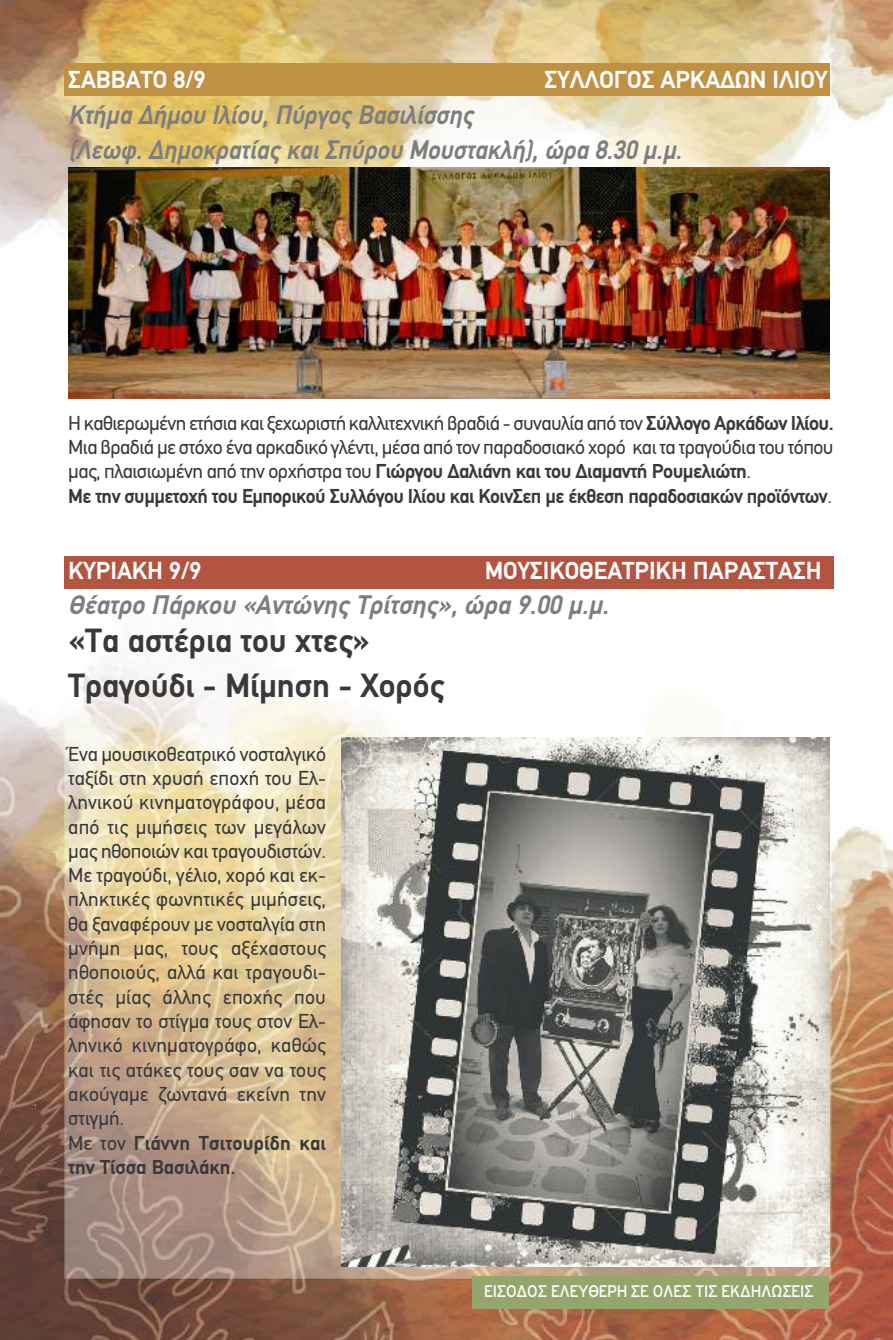
<style>
.page{position:relative;width:893px;height:1340px;background:#fff}
.page>*{position:absolute;margin:0;border:0;box-sizing:border-box;transform-origin:0 0}
.t1{font:700 33.75px/45.4px "PF Din Text";color:#39383a}
.t2{font:italic 700 27px/35.6px "PF Din Text";color:#7e7e7f;scale:.95 1}
.t3{font:italic 700 27px "PF Din Text";color:#7e7e7f}
.t4{font:700 24.75px "PF Din Text";color:#fff}
.t5{font:20.25px/24.3px "PF Din Text";color:#39383a}
.t6{font:20.25px/24.3px "PF Din Text";letter-spacing:-.025em;color:#39383a}
.t7{font:18px "PF Highway Gothic";color:#fff;scale:.9 1}
.s1{font-weight:700}
</style>
<div class="page">
<img style="left:0;top:0;width:893px;height:1339px">
<div style="left:472px;top:1276px;width:357px;height:32px;background:#94a66c"></div>
<div style="left:64px;top:556px;width:770px;height:33px;background:#b2543f"></div>
<div style="left:64px;top:64px;width:765px;height:32px;background:#c09145"></div>
<img style="left:68px;top:167px;width:761px;height:231px">
<img style="left:342px;top:737px;width:487px;height:529px">
<p class="t4" style="left:68px;top:65px;width:139px">ΣΑΒΒΑΤΟ 8/9</p>
<p class="t4" style="left:545px;top:65px;width:284px">ΣΥΛΛΟΓΟΣ ΑΡΚΑΔΩΝ ΙΛΙΟΥ</p>
<h2 class="t2" style="left:68px;top:96px;width:647px">Κτήμα Δήμου Ιλίου, Πύργος Βασιλίσσης<br>(Λεωφ. Δημοκρατίας και Σπύρου Μουστακλή), ώρα 8.30 μ.μ.</h2>
<p class="t6" style="left:68px;top:410px;width:767px">Η καθιερωμένη ετήσια και ξεχωριστή καλλιτεχνική βραδιά - συναυλία από τον <span class="s1">Σύλλογο Αρκάδων Ιλίου.<br></span>Μια βραδιά με στόχο ένα αρκαδικό γλέντι, μέσα από τον παραδοσιακό χορό και τα τραγούδια του τόπου μας, πλαισιωμένη από την ορχήστρα του <span class="s1">Γιώργου Δαλιάνη και του Διαμαντή Ρουμελιώτη</span>.<br><span class="s1">Με την συμμετοχή του Εμπορικού Συλλόγου Ιλίου και ΚοινΣεπ με έκθεση παραδοσιακών προϊόντων</span>.</p>
<p class="t4" style="left:68px;top:556px;width:135px">ΚΥΡΙΑΚΗ 9/9</p>
<p class="t4" style="left:485px;top:556px;width:338px">ΜΟΥΣΙΚΟΘΕΑΤΡΙΚΗ ΠΑΡΑΣΤΑΣΗ</p>
<h2 class="t3" style="left:68px;top:589px;width:542px">Θέατρο Πάρκου «Αντώνης Τρίτσης», ώρα 9.00 μ.μ.</h2>
<h1 class="t1" style="left:68px;top:617px;width:378px">«Τα αστέρια του χτες»<br>Τραγούδι - Μίμηση - Χορός</h1>
<p class="t5" style="left:68px;top:741px;width:259px">Ένα μουσικοθεατρικό νοσταλγικό ταξίδι στη χρυσή εποχή του Ελ&shy;ληνικού κινηματογράφου, μέσα από τις μιμήσεις των μεγάλων μας ηθοποιών και τραγουδιστών.<br>Με τραγούδι, γέλιο, χορό και εκ&shy;πληκτικές φωνητικές μιμήσεις, θα ξαναφέρουν με νοσταλγία στη μνήμη μας, τους αξέχαστους ηθοποιούς, αλλά και τραγουδι&shy;στές μίας άλλης εποχής που άφησαν το στίγμα τους στον Ελ&shy;ληνικό κινηματογράφο, καθώς και τις ατάκες τους σαν να τους ακούγαμε ζωντανά εκείνη την στιγμή.<br>Με τον <span class="s1">Γιάννη Τσιτουρίδη και την Τίσσα Βασιλάκη.</span></p>
<p class="t7" style="left:484px;top:1281px;width:367px">ΕΙΣΟΔΟΣ ΕΛΕΥΘΕΡΗ ΣΕ ΟΛΕΣ ΤΙΣ ΕΚΔΗΛΩΣΕΙΣ</p>
</div>
